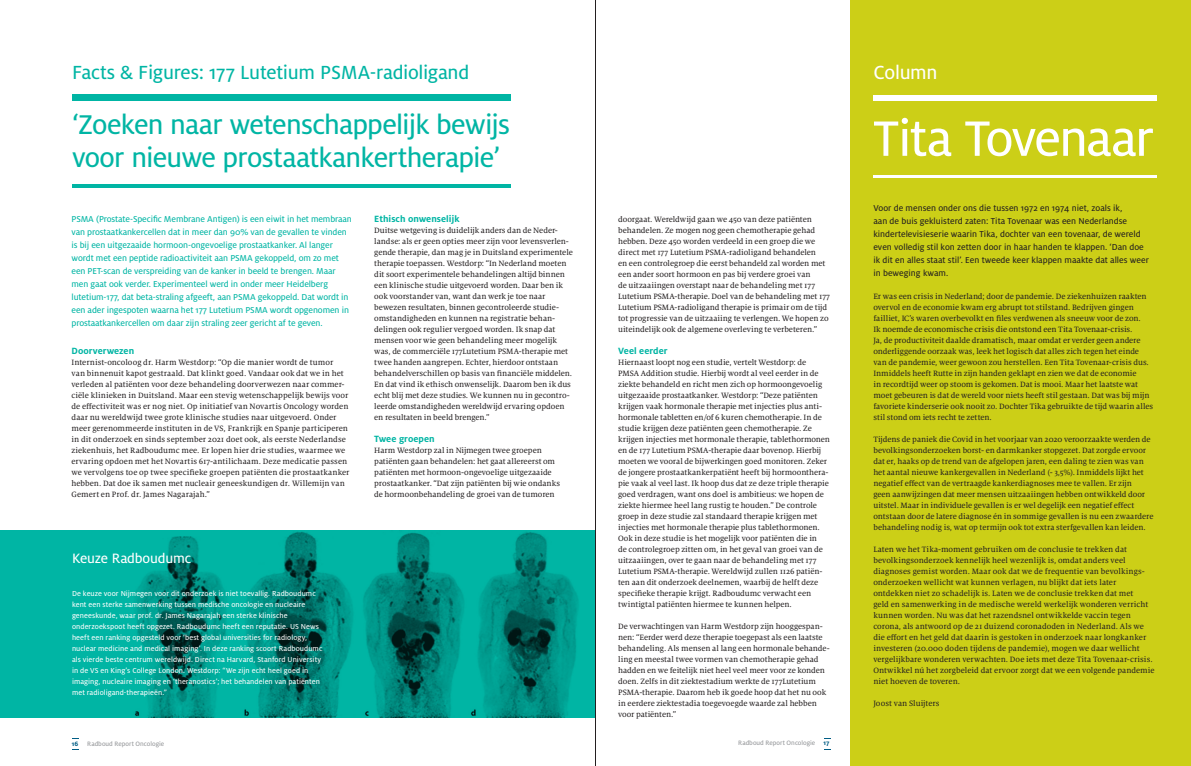
<style>
.page{position:relative;width:1191px;height:766px;background:#fff}
.page>*{position:absolute;margin:0;border:0;box-sizing:border-box;transform-origin:0 0}
.t1{font:55px "Milo OT Text";letter-spacing:-.035em;color:#fff}
.t2{font:30px/33px "Milo OT Text";letter-spacing:-.025em;color:#00b5a4}
.t3{font:21px "Milo OT Text";letter-spacing:-.015em;color:#00b5a4}
.t4{font:21px "Milo OT Text";letter-spacing:-.015em;color:#fff}
.t5{font:15px "Milo OT Text";letter-spacing:-.01em;color:#fff}
.t6{font:700 10px "Milo OT";letter-spacing:.005em;color:#00b5a4}
.t7{font:9.5px/13px "Milo OT Text";letter-spacing:-.01em;color:#00b5a4}
.t8{font:9.5px/13px "Milo OT Text";color:#231f20}
.t9{font:8.5px/11px "Milo Serif OT Text";letter-spacing:-.005em;color:#231f20}
.t10{font:8px/11px "Milo OT Text";letter-spacing:.005em;color:#fff}
.t11{font:7px "Milo OT Text";letter-spacing:.005em;color:#939598}
.t12{font:700 7px "Milo OT";color:#005d85}
.s1{font-family:"Milo OT";font-weight:700;color:#005d85}
</style>
<div class="page">
<div style="left:850px;top:0;width:341px;height:765px;background:#cccf17"></div>
<hr style="left:873px;top:175px;width:284px;height:3px;background:#fff">
<div style="left:873px;top:95px;width:284px;height:6px;background:#fff"></div>
<svg style="left:0;top:530px;width:595px;height:187px;fill:#00b1a0"></svg>
<div style="left:72px;top:94px;width:438px;height:7px;background:#00b5a4"></div>
<hr style="left:72px;top:184px;width:439px;height:3px;background:#00b5a4">
<hr style="left:595px;top:0;width:1px;height:765px;background:#231f20">
<h3 class="t3" style="left:72px;top:61px;width:398px">Facts &amp; Figures: 177 Lutetium PSMA-radioligand</h3>
<h2 class="t2" style="left:72px;top:108px;width:440px">‘Zoeken naar wetenschappelijk bewijs voor nieuwe prostaatkankertherapie’</h2>
<p class="t7" style="left:72px;top:212px;width:282px">PSMA (Prostate-Specific Membrane Antigen) is een eiwit in het membraan van prostaatkankercellen dat in meer dan 90% van de gevallen te vinden is bij een uitgezaaide hormoon-ongevoelige prostaatkanker. Al langer wordt met een peptide radioactiviteit aan PSMA gekoppeld, om zo met een PET-scan de verspreiding van de kanker in beeld te brengen. Maar men gaat ook verder. Experimenteel werd in onder meer Heidelberg lutetium-177, dat beta-straling afgeeft, aan PSMA gekoppeld. Dat wordt in een ader ingespoten waarna het 177 Lutetium PSMA wordt opgenomen in prostaatkankercellen om daar zijn straling zeer gericht af te geven.</p>
<p class="t6" style="left:72px;top:345px;width:64px">Doorverwezen</p>
<p class="t9" style="left:72px;top:357px;width:279px">Internist-oncoloog dr. Harm Westdorp: “Op die manier wordt de tumor<br>van binnenuit kapot gestraald. Dat klinkt goed. Vandaar ook dat we in het verleden al patiënten voor deze behandeling doorverwezen naar commer&shy;ciële klinieken in Duitsland. Maar een stevig wetenschappelijk bewijs voor de effectiviteit was er nog niet. Op initiatief van Novartis Oncology worden daar nu wereldwijd twee grote klinische studies naar uitgevoerd. Onder meer gerenommeerde instituten in de VS, Frankrijk en Spanje participeren in dit onderzoek en sinds september 2021 doet ook, als eerste Nederlandse ziekenhuis, het Radboudumc mee. Er lopen hier drie studies, waarmee we ervaring opdoen met het Novartis 617-antilichaam. Deze medicatie passen we vervolgens toe op twee specifieke groepen patiënten die prostaatkanker hebben. Dat doe ik samen met nucleair geneeskundigen dr. Willemijn van Gemert en Prof. dr. James Nagarajah.”</p>
<h3 class="t5" style="left:72px;top:550px;width:121px">Keuze Radboudumc</h3>
<p class="t10" style="left:72px;top:588px;width:252px">De keuze voor Nijmegen voor dit onderzoek is niet toevallig. Radboudumc kent een sterke samenwerking tussen medische oncologie en nucleaire geneeskunde, waar prof. dr. James Nagarajah een sterke klinische onderzoekspoot heeft opgezet. Radboudumc heeft een reputatie. US News heeft een ranking opgesteld voor ‘best global universities for radiology, nuclear medicine and medical imaging’. In deze ranking scoort Radboudumc als vierde beste centrum wereldwijd. Direct na Harvard, Stanford University in de VS en King’s College London. Westdorp: “We zijn echt heel goed in imaging, nucleaire imaging en ‘theranostics’; het behandelen van patiënten met radioligand-therapieën.”</p>
<p class="t12" style="left:72px;top:739px;width:8px">16</p>
<p class="t11" style="left:87px;top:739px;width:79px">Radboud Report Oncologie</p>
<p class="t6" style="left:374px;top:213px;width:87px">Ethisch onwenselijk</p>
<p class="t9" style="left:374px;top:225px;width:200px">Duitse wetgeving is duidelijk anders dan de Neder&shy;landse: als er geen opties meer zijn voor levensverlen&shy;gende therapie, dan mag je in Duitsland experimentele therapie toepassen. Westdorp: “In Nederland moeten dit soort experimentele behandelingen altijd binnen een klinische studie uitgevoerd worden. Daar ben ik ook voorstander van, want dan werk je toe naar bewezen resultaten, binnen gecontroleerde studie&shy;omstandigheden en kunnen na registratie behan&shy;delingen ook regulier vergoed worden. Ik snap dat mensen voor wie geen behandeling meer mogelijk was, de commerciële 177Lutetium PSMA-therapie met twee handen aangrepen. Echter, hierdoor ontstaan behandelverschillen op basis van financiële middelen.<br>En dat vind ik ethisch onwenselijk. Daarom ben ik dus echt blij met deze studies. We kunnen nu in gecontro&shy;leerde omstandigheden wereldwijd ervaring opdoen en resultaten in beeld brengen.”</p>
<p class="t6" style="left:374px;top:433px;width:62px">Twee groepen</p>
<p class="t9" style="left:374px;top:445px;width:187px">Harm Westdorp zal in Nijmegen twee groepen patiënten gaan behandelen: het gaat allereerst om patiënten met hormoon-ongevoelige uitgezaaide prostaatkanker. “Dat zijn patiënten bij wie ondanks de hormoonbehandeling de groei van de tumoren</p>
<p class="t9" style="left:618px;top:214px;width:213px">doorgaat. Wereldwijd gaan we 450 van deze patiënten behandelen. Ze mogen nog geen chemotherapie gehad hebben. Deze 450 worden verdeeld in een groep die we direct met 177 Lutetium PSMA-radioligand behandelen<br>en een controlegroep die eerst behandeld zal worden met een ander soort hormoon en pas bij verdere groei van<br>de uitzaaiingen overstapt naar de behandeling met 177<br>Lutetium PSMA-therapie. Doel van de behandeling met 177<br>Lutetium PSMA-radioligand therapie is primair om de tijd tot progressie van de uitzaaiing te verlengen. We hopen zo uiteindelijk ook de algemene overleving te verbeteren.”</p>
<p class="t6" style="left:618px;top:345px;width:51px">Veel eerder</p>
<p class="t9" style="left:618px;top:357px;width:213px">Hiernaast loopt nog een studie, vertelt Westdorp: de<br>PMSA Addition studie. Hierbij wordt al veel eerder in de ziekte behandeld en richt men zich op hormoongevoelig uitgezaaide prostaatkanker. Westdorp: “Deze patiënten krijgen vaak hormonale therapie met injecties plus anti&shy;hormonale tabletten en/of 6 kuren chemotherapie. In de studie krijgen deze patiënten geen chemotherapie. Ze krijgen injecties met hormonale therapie, tablethormonen en de 177 Lutetium PSMA-therapie daar bovenop. Hierbij moeten we vooral de bijwerkingen goed monitoren. Zeker de jongere prostaatkankerpatiënt heeft bij hormoonthera&shy;pie vaak al veel last. Ik hoop dus dat ze deze triple therapie goed verdragen, want ons doel is ambitieus: we hopen de ziekte hiermee heel lang rustig te houden.” De controle groep in deze studie zal standaard therapie krijgen met injecties met hormonale therapie plus tablethormonen.<br>Ook in deze studie is het mogelijk voor patiënten die in<br>de controlegroep zitten om, in het geval van groei van de uitzaaiingen, over te gaan naar de behandeling met 177<br>Lutetium PSMA-therapie. Wereldwijd zullen 1126 patiën&shy;ten aan dit onderzoek deelnemen, waarbij de helft deze specifieke therapie krijgt. Radboudumc verwacht een twintigtal patiënten hiermee te kunnen helpen.</p>
<p class="t9" style="left:618px;top:621px;width:213px">De verwachtingen van Harm Westdorp zijn hooggespan&shy;nen: “Eerder werd deze therapie toegepast als een laatste behandeling. Als mensen al lang een hormonale behande&shy;ling en meestal twee vormen van chemotherapie gehad hadden en we feitelijk niet heel veel meer voor ze konden doen. Zelfs in dit ziektestadium werkte de 177Lutetium PSMA-therapie. Daarom heb ik goede hoop dat het nu ook in eerdere ziektestadia toegevoegde waarde zal hebben voor patiënten.”</p>
<p class="t11" style="left:738px;top:739px;width:93px">Radboud Report Oncologie <span class="s1">17</span></p>
<h3 class="t4" style="left:873px;top:61px;width:66px">Column</h3>
<h1 class="t1" style="left:873px;top:108px;width:282px">Tita Tovenaar</h1>
<p class="t8" style="left:873px;top:201px;width:277px">Voor de mensen onder ons die tussen 1972 en 1974 niet, zoals ik,<br>aan de buis gekluisterd zaten: Tita Tovenaar was een Nederlandse kindertelevisieserie waarin Tika, dochter van een tovenaar, de wereld even volledig stil kon zetten door in haar handen te klappen. ‘Dan doe ik dit en alles staat stil’. Een tweede keer klappen maakte dat alles weer in beweging kwam.</p>
<p class="t9" style="left:873px;top:291px;width:281px">Er was een crisis in Nederland; door de pandemie. De ziekenhuizen raakten overvol en de economie kwam erg abrupt tot stilstand. Bedrijven gingen failliet, IC’s waren overbevolkt en files verdwenen als sneeuw voor de zon.<br>Ik noemde de economische crisis die ontstond een Tita Tovenaar-crisis.<br>Ja, de productiviteit daalde dramatisch, maar omdat er verder geen andere onderliggende oorzaak was, leek het logisch dat alles zich tegen het einde van de pandemie, weer gewoon zou herstellen. Een Tita Tovenaar-crisis dus.<br>Inmiddels heeft Rutte in zijn handen geklapt en zien we dat de economie<br>in recordtijd weer op stoom is gekomen. Dat is mooi. Maar het laatste wat moet gebeuren is dat de wereld voor niets heeft stil gestaan. Dat was bij mijn favoriete kinderserie ook nooit zo. Dochter Tika gebruikte de tijd waarin alles stil stond om iets recht te zetten.</p>
<p class="t9" style="left:873px;top:434px;width:281px">Tijdens de paniek die Covid in het voorjaar van 2020 veroorzaakte werden de bevolkingsonderzoeken borst- en darmkanker stopgezet. Dat zorgde ervoor dat er, haaks op de trend van de afgelopen jaren, een daling te zien was van het aantal nieuwe kankergevallen in Nederland (- 3,5%). Inmiddels lijkt het negatief effect van de vertraagde kankerdiagnoses mee te vallen. Er zijn<br>geen aanwijzingen dat meer mensen uitzaaiingen hebben ontwikkeld door uitstel. Maar in individuele gevallen is er wel degelijk een negatief effect ontstaan door de latere diagnose én in sommige gevallen is nu een zwaardere behandeling nodig is, wat op termijn ook tot extra sterfgevallen kan leiden.</p>
<p class="t9" style="left:873px;top:544px;width:283px">Laten we het Tika-moment gebruiken om de conclusie te trekken dat bevolkingsonderzoek kennelijk heel wezenlijk is, omdat anders veel diagnoses gemist worden. Maar ook dat we de frequentie van bevolkings&shy;onderzoeken wellicht wat kunnen verlagen, nu blijkt dat iets later ontdekken niet zo schadelijk is. Laten we de conclusie trekken dat met<br>geld en samenwerking in de medische wereld werkelijk wonderen verricht kunnen worden. Nu was dat het razendsnel ontwikkelde vaccin tegen corona, als antwoord op de 21 duizend coronadoden in Nederland. Als we die effort en het geld dat daarin is gestoken in onderzoek naar longkanker investeren (20.000 doden tijdens de pandemie), mogen we daar wellicht vergelijkbare wonderen verwachten. Doe iets met deze Tita Tovenaar-crisis.<br>Ontwikkel nú het zorgbeleid dat ervoor zorgt dat we een volgende pandemie niet hoeven de toveren.</p>
<p class="t9" style="left:873px;top:698px;width:68px">Joost van Sluijters</p>
</div>
